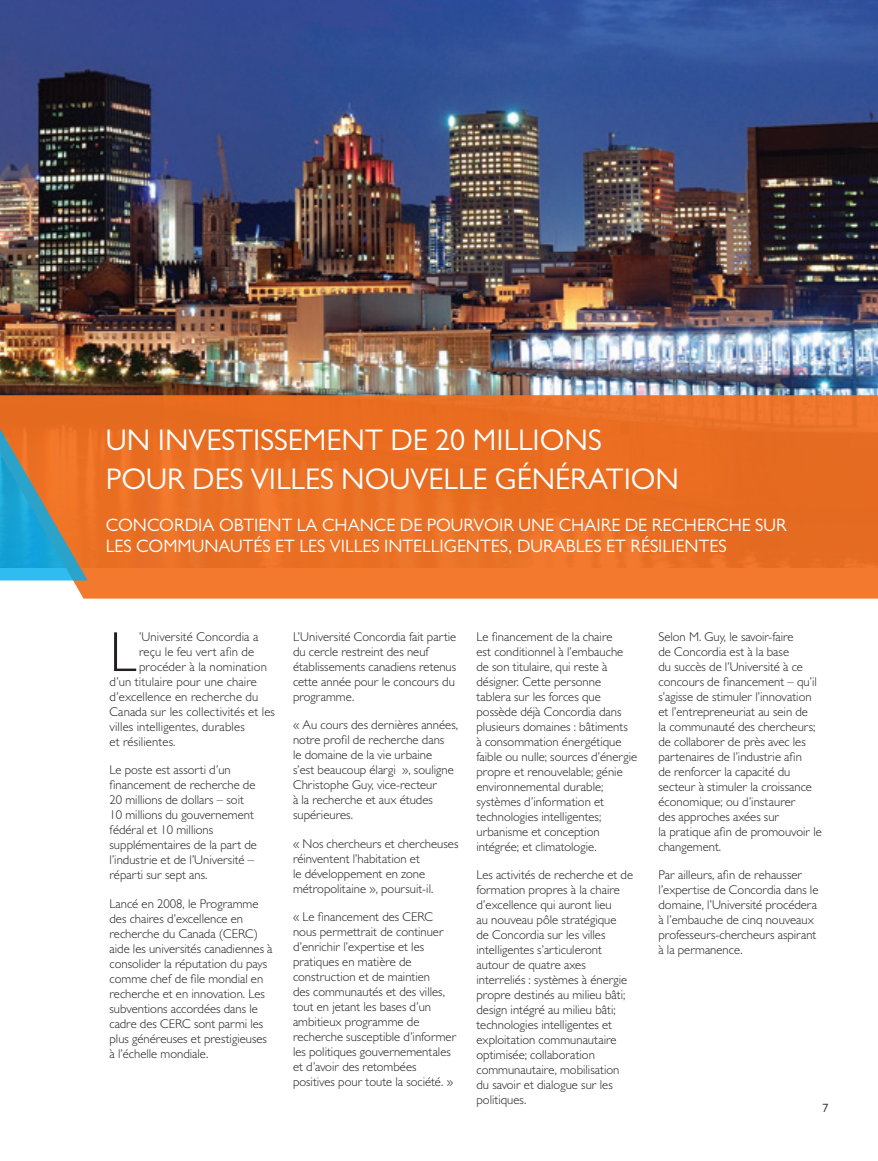
<style>
.page{position:relative;width:878px;height:1161px;background:#fff}
.page>*{position:absolute;margin:0;border:0;box-sizing:border-box;transform-origin:0 0}
.t1{font:300 56.7px "Gill Sans MT Pro";color:#231f20}
.t2{font:30px/39px "Gill Sans MT Pro";color:#fff}
.t3{font:18px/21px "Gill Sans MT Pro";color:#fff}
.t4{font:300 12.75px/15px "Gill Sans MT Pro";color:#231f20}
.t5{font:12px "Gill Sans MT Pro";color:#231f20}
</style>
<div class="page">
<img style="left:0;top:0;width:878px;height:395px">
<svg style="left:0;top:395px;width:878px;height:204px;background:#ea7127"></svg>
<svg style="left:0;top:369px;width:88px;height:211px;background:#8f7f66"></svg>
<h2 class="t2" style="left:106px;top:420px;width:574px">UN INVESTISSEMENT DE 20 MILLIONS<br>POUR DES VILLES NOUVELLE GÉNÉRATION</h2>
<h3 class="t3" style="left:106px;top:515px;width:682px">CONCORDIA OBTIENT LA CHANCE DE POURVOIR UNE CHAIRE DE RECHERCHE SUR<br>LES COMMUNAUTÉS ET LES VILLES INTELLIGENTES, DURABLES ET RÉSILIENTES</h3>
<h1 class="t1" style="left:109px;top:618px;width:28px">L</h1>
<p class="t4" style="left:139px;top:629px;width:121px">’Université Concordia a</p>
<p class="t4" style="left:139px;top:644px;width:117px">reçu le feu vert afin de</p>
<p class="t4" style="left:139px;top:659px;width:129px">procéder à la nomination</p>
<p class="t4" style="left:109px;top:674px;width:149px">d’un titulaire pour une chaire</p>
<p class="t4" style="left:109px;top:689px;width:150px">d’excellence en recherche du</p>
<p class="t4" style="left:109px;top:704px;width:167px">Canada sur les collectivités et les</p>
<p class="t4" style="left:109px;top:719px;width:137px">villes intelligentes, durables</p>
<p class="t4" style="left:109px;top:734px;width:67px">et résilientes.</p>
<p class="t4" style="left:109px;top:762px;width:149px">Le poste est assorti d’un financement de recherche de<br>20 millions de dollars – soit<br>10 millions du gouvernement fédéral et 10 millions supplémentaires de la part de l’industrie et de l’Université – réparti sur sept ans.</p>
<p class="t4" style="left:109px;top:896px;width:164px">Lancé en 2008, le Programme des chaires d’excellence en recherche du Canada (CERC) aide les universités canadiennes à consolider la réputation du pays comme chef de file mondial en recherche et en innovation. Les subventions accordées dans le cadre des CERC sont parmi les plus généreuses et prestigieuses à l’échelle mondiale.</p>
<p class="t4" style="left:293px;top:629px;width:165px">L’Université Concordia fait partie du cercle restreint des neuf établissements canadiens retenus cette année pour le concours du programme.</p>
<p class="t4" style="left:293px;top:717px;width:166px">« Au cours des dernières années, notre profil de recherche dans<br>le domaine de la vie urbaine<br>s’est beaucoup élargi », souligne<br>Christophe Guy, vice-recteur<br>à la recherche et aux études supérieures.</p>
<p class="t4" style="left:293px;top:836px;width:167px">« Nos chercheurs et chercheuses réinventent l’habitation et<br>le développement en zone métropolitaine », poursuit-il.</p>
<p class="t4" style="left:293px;top:909px;width:165px">« Le financement des CERC nous permettrait de continuer d’enrichir l’expertise et les pratiques en matière de construction et de maintien<br>des communautés et des villes, tout en jetant les bases d’un ambitieux programme de recherche susceptible d’informer les politiques gouvernementales et d’avoir des retombées positives pour toute la société. »</p>
<p class="t4" style="left:476px;top:629px;width:162px">Le financement de la chaire<br>est conditionnel à l’embauche de son titulaire, qui reste à désigner. Cette personne tablera sur les forces que possède déjà Concordia dans plusieurs domaines : bâtiments<br>à consommation énergétique faible ou nulle; sources d’énergie propre et renouvelable; génie environnemental durable; systèmes d’information et technologies intelligentes; urbanisme et conception intégrée; et climatologie.</p>
<p class="t4" style="left:476px;top:867px;width:158px">Les activités de recherche et de formation propres à la chaire d’excellence qui auront lieu<br>au nouveau pôle stratégique<br>de Concordia sur les villes intelligentes s’articuleront autour de quatre axes interreliés : systèmes à énergie propre destinés au milieu bâti; design intégré au milieu bâti; technologies intelligentes et exploitation communautaire optimisée; collaboration communautaire, mobilisation du savoir et dialogue sur les politiques.</p>
<p class="t4" style="left:658px;top:629px;width:165px">Selon M. Guy, le savoir-faire<br>de Concordia est à la base<br>du succès de l’Université à ce concours de financement – qu’il s’agisse de stimuler l’innovation et l’entrepreneuriat au sein de<br>la communauté des chercheurs; de collaborer de près avec les partenaires de l’industrie afin<br>de renforcer la capacité du secteur à stimuler la croissance économique; ou d’instaurer<br>des approches axées sur<br>la pratique afin de promouvoir le changement.</p>
<p class="t4" style="left:658px;top:867px;width:161px">Par ailleurs, afin de rehausser l’expertise de Concordia dans le domaine, l’Université procédera à l’embauche de cinq nouveaux professeurs-chercheurs aspirant à la permanence.</p>
<p class="t5" style="left:822px;top:1101px;width:7px">7</p>
</div>
